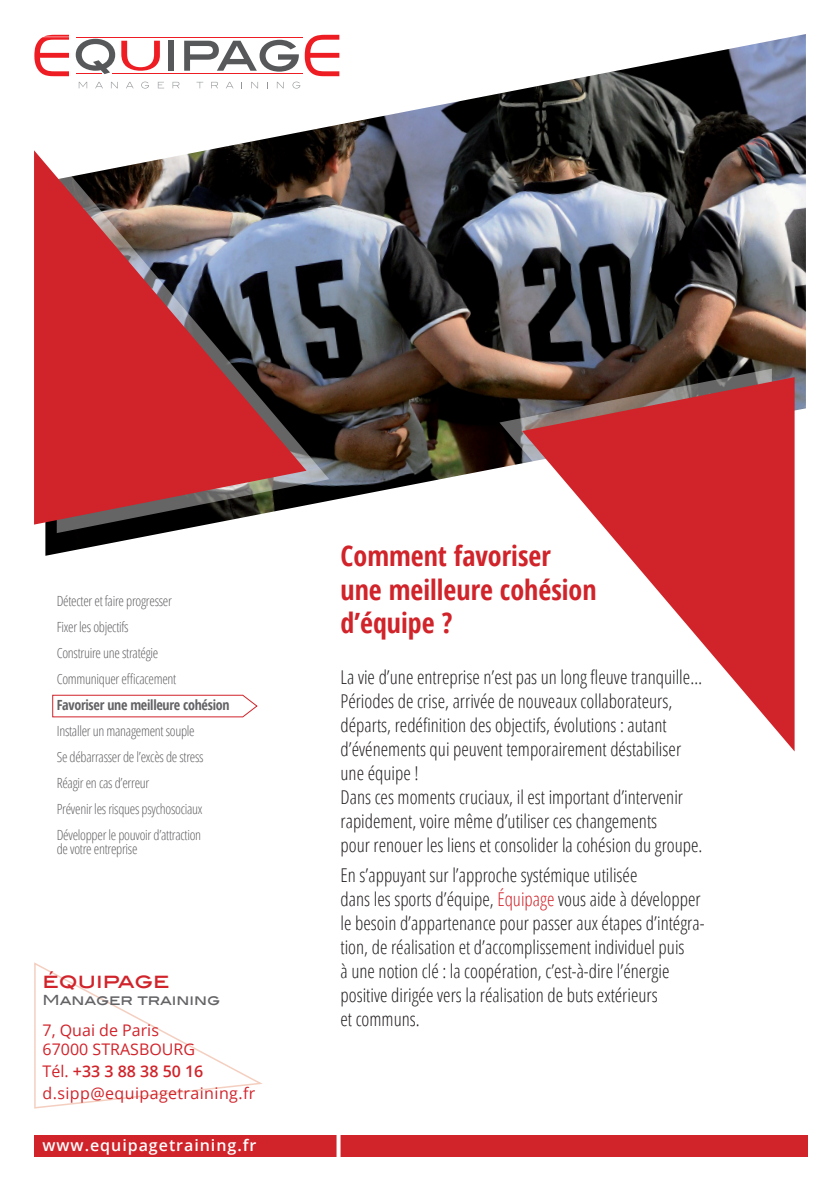
<style>
.page{position:relative;width:840px;height:1191px;background:#fff}
.page>*{position:absolute;margin:0;border:0;box-sizing:border-box;transform-origin:0 0}
.t1{font:700 condensed 28px/33.6px "Open Sans";color:#d1232a}
.t2{font:20px "Blair ITC Std";color:#d1232a}
.t3{font:300 condensed 19px/24px "Open Sans";color:#231f20}
.t4{font:16px/22px "Open Sans";letter-spacing:.025em;color:#d1232a}
.t5{font:16px/19.2px "Open Sans";color:#d1232a}
.t6{font:600 16px "Open Sans";letter-spacing:.06em;color:#fff}
.t7{font:300 condensed 14px/26px "Open Sans";letter-spacing:-.02em;color:#636366}
.t8{font:700 condensed 14px "Open Sans";letter-spacing:-.02em;color:#636366}
.t9{font:14px "Blair ITC Std";color:#636366}
.s1{font-weight:600}
.s2{color:#d1232a}
</style>
<div class="page">
<svg style="left:34px;top:962px;width:229px;height:147px"></svg>
<svg style="left:34px;top:36px;width:11px;height:39px"></svg>
<div style="left:34px;top:1135px;width:772px;height:22px;background:#d1232a"></div>
<svg style="left:336px;top:1135px;width:4px;height:22px"></svg>
<img style="left:45px;top:34px;width:760px;height:522px">
<svg style="left:52px;top:694px;width:206px;height:24px"></svg>
<svg style="left:499px;top:369px;width:272px;height:187px"></svg>
<svg style="left:522px;top:377px;width:272px;height:374px;fill:#d1232a"></svg>
<svg style="left:57px;top:159px;width:272px;height:374px"></svg>
<img style="left:34px;top:150px;width:272px;height:374px">
<p class="t7" style="left:57px;top:587px;width:121px">Détecter et faire progresser<br>Fixer les objectifs<br>Construire une stratégie<br>Communiquer efficacement</p>
<p class="t8" style="left:57px;top:695px;width:174px">Favoriser une meilleure cohésion</p>
<p class="t7" style="left:57px;top:717px;width:148px">Installer un management souple<br>Se débarrasser de l’excès de stress<br>Réagir en cas d’erreur<br>Prévenir les risques psychosociaux<br>Développer le pouvoir d’attraction</p>
<p class="t7" style="left:57px;top:835px;width:82px">de votre entreprise</p>
<p class="t2" style="left:43px;top:969px;width:128px">équipage</p>
<p class="t9" style="left:43px;top:991px;width:179px">Manager training</p>
<p class="t5" style="left:43px;top:1019px;width:154px">7, Quai de Paris<br>67000 STRASBOURG</p>
<p class="t4" style="left:43px;top:1059px;width:214px">Tél. <span class="s1">+33 3 88 38 50 16 </span>d.sipp@equipagetraining.fr</p>
<p class="t6" style="left:43px;top:1134px;width:215px">www.equipagetraining.fr</p>
<h1 class="t1" style="left:340px;top:538px;width:257px">Comment favoriser une meilleure cohésion d’équipe ?</h1>
<p class="t3" style="left:340px;top:664px;width:363px">La vie d’une entreprise n’est pas un long fleuve tranquille… Périodes de crise, arrivée de nouveaux collaborateurs, départs, redéfinition des objectifs, évolutions : autant d’événements qui peuvent temporairement déstabiliser une équipe !<br>Dans ces moments cruciaux, il est important d’intervenir rapidement, voire même d’utiliser ces changements<br>pour renouer les liens et consolider la cohésion du groupe.</p>
<p class="t3" style="left:340px;top:862px;width:365px">En s’appuyant sur l’approche systémique utilisée<br>dans les sports d’équipe, <span class="s2">Équipage</span> vous aide à développer le besoin d’appartenance pour passer aux étapes d’intégra&shy;tion, de réalisation et d’accomplissement individuel puis<br>à une notion clé : la coopération, c’est-à-dire l’énergie positive dirigée vers la réalisation de buts extérieurs<br>et communs.</p>
</div>
